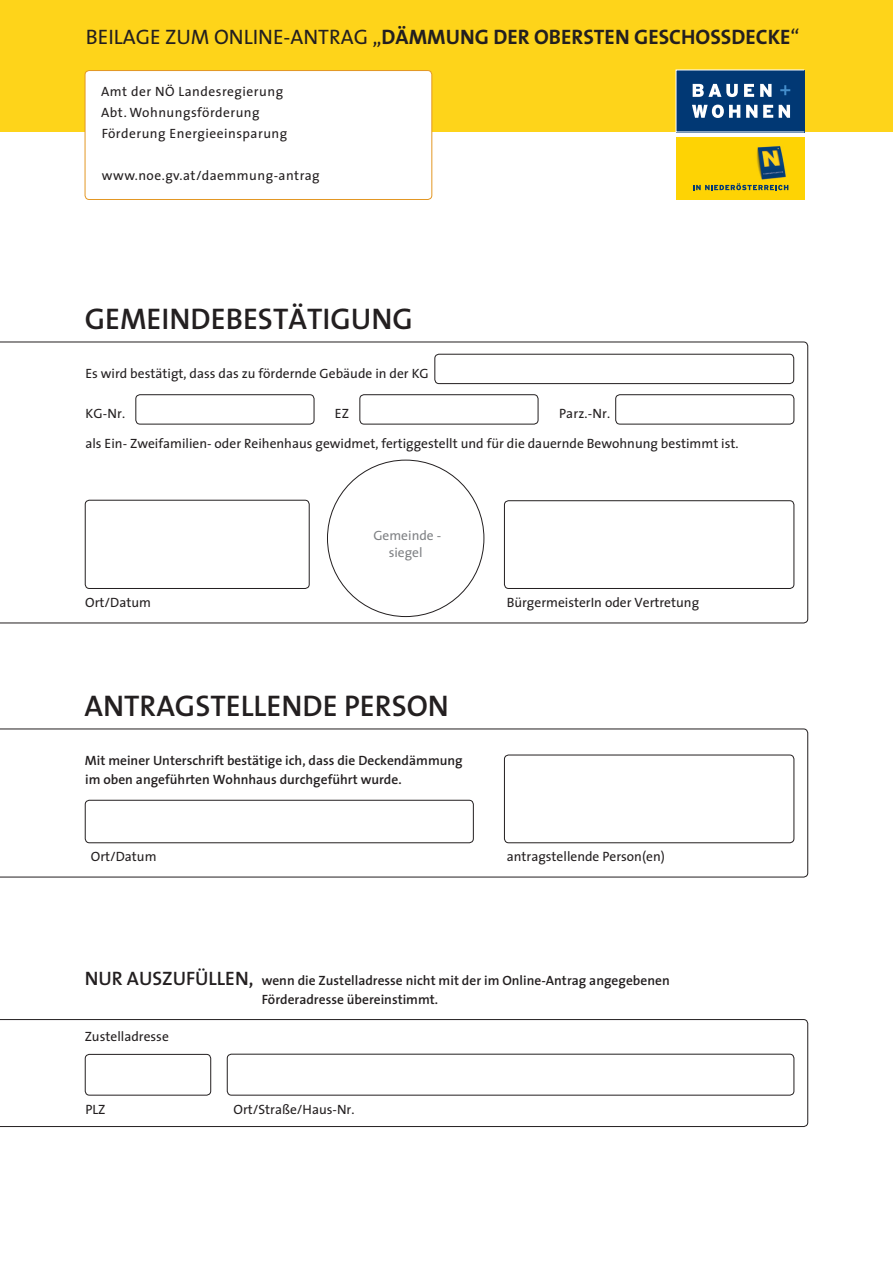
<style>
.page{position:relative;width:893px;height:1263px;background:#fff}
.page>*{position:absolute;margin:0;border:0;box-sizing:border-box;transform-origin:0 0}
.t1{font:30px "The Sans Semi Bold Caps";color:#231f20}
.t2{font:21px "The Sans Bold Caps";color:#231f20}
.t3{font:13.5px "The Sans";color:#231f20}
.t4{font:600 13.5px/19.5px "The Sans";color:#231f20}
.t5{font:13.5px/21px "The Sans";letter-spacing:.035em;color:#231f20}
.t6{font:13.5px/16.5px "The Sans";color:#808285;text-align:center}
.s1{font-family:"The Sans Caps"}
.s2{font-family:"The Sans Semi Bold Caps";font-weight:400;font-size:19.5px}
</style>
<div class="page">
<div style="left:0;top:0;width:893px;height:131px;background:#fed41a"></div>
<div style="left:85px;top:71px;width:347px;height:128px;background:#fff;border-radius:4px"></div>
<div style="left:85px;top:70px;width:347px;height:130px;border:1px solid #e39724;border-radius:4px"></div>
<div style="left:676px;top:70px;width:128px;height:62px;background:#013874"></div>
<svg style="left:693px;top:84px;width:45px;height:13px"></svg>
<svg style="left:744px;top:84px;width:10px;height:13px"></svg>
<svg style="left:760px;top:84px;width:11px;height:13px"></svg>
<svg style="left:692px;top:105px;width:48px;height:13px"></svg>
<svg style="left:746px;top:105px;width:11px;height:13px"></svg>
<svg style="left:763px;top:105px;width:10px;height:13px"></svg>
<svg style="left:779px;top:105px;width:11px;height:13px"></svg>
<svg style="left:780px;top:85px;width:10px;height:10px"></svg>
<div style="left:676px;top:138px;width:128px;height:62px;background:#fed304"></div>
<svg style="left:693px;top:183px;width:95px;height:7px"></svg>
<img style="left:757px;top:146px;width:29px;height:34px">
<svg style="left:0;top:729px;width:808px;height:148px"></svg>
<div style="left:85px;top:800px;width:388px;height:43px;background:#fff;border-radius:4px"></div>
<div style="left:85px;top:800px;width:389px;height:43px;border:1px solid #231f20;border-radius:4px"></div>
<div style="left:504px;top:755px;width:290px;height:88px;background:#fff;border-radius:4px"></div>
<div style="left:504px;top:755px;width:290px;height:88px;border:1px solid #231f20;border-radius:4px"></div>
<svg style="left:0;top:1019px;width:808px;height:108px"></svg>
<div style="left:85px;top:1054px;width:126px;height:41px;background:#fff;border-radius:4px"></div>
<div style="left:85px;top:1054px;width:126px;height:41px;border:1px solid #231f20;border-radius:4px"></div>
<div style="left:227px;top:1054px;width:567px;height:41px;background:#fff;border-radius:4px"></div>
<div style="left:227px;top:1054px;width:567px;height:41px;border:1px solid #231f20;border-radius:4px"></div>
<svg style="left:0;top:342px;width:808px;height:281px"></svg>
<div style="left:435px;top:354px;width:359px;height:30px;background:#fff;border-radius:4px"></div>
<div style="left:435px;top:354px;width:359px;height:30px;border:1px solid #231f20;border-radius:4px"></div>
<div style="left:136px;top:395px;width:178px;height:29px;background:#fff;border-radius:4px"></div>
<div style="left:136px;top:394px;width:178px;height:30px;border:1px solid #231f20;border-radius:4px"></div>
<div style="left:360px;top:395px;width:178px;height:29px;background:#fff;border-radius:4px"></div>
<div style="left:360px;top:394px;width:178px;height:30px;border:1px solid #231f20;border-radius:4px"></div>
<div style="left:616px;top:395px;width:178px;height:29px;background:#fff;border-radius:4px"></div>
<div style="left:615px;top:394px;width:179px;height:30px;border:1px solid #231f20;border-radius:4px"></div>
<div style="left:85px;top:500px;width:224px;height:88px;background:#fff;border-radius:4px"></div>
<div style="left:85px;top:500px;width:224px;height:89px;border:1px solid #231f20;border-radius:4px"></div>
<div style="left:504px;top:501px;width:290px;height:87px;background:#fff;border-radius:4px"></div>
<div style="left:504px;top:500px;width:290px;height:89px;border:1px solid #231f20;border-radius:4px"></div>
<div style="left:327px;top:460px;width:157px;height:156px;background:#fff;border-radius:50%"></div>
<h2 class="t2" style="left:86px;top:20px;width:715px"><span class="s1">BEILAGE ZUM ONLINE-ANTRAG „</span>DÄMMUNG DER OBERSTEN GESCHOSSDECKE<span class="s1">“</span></h2>
<p class="t5" style="left:101px;top:80px;width:188px">Amt der NÖ Landesregierung<br>Abt. Wohnungsförderung<br>Förderung Energieeinsparung</p>
<p class="t5" style="left:102px;top:165px;width:219px">www.noe.gv.at/daemmung-antrag</p>
<h1 class="t1" style="left:85px;top:294px;width:330px">GEMEINDEBESTÄTIGUNG</h1>
<p class="t3" style="left:85px;top:362px;width:345px">Es wird bestätigt, dass das zu fördernde Gebäude in der KG</p>
<p class="t3" style="left:85px;top:402px;width:41px">KG-Nr.</p>
<p class="t3" style="left:335px;top:402px;width:16px">EZ</p>
<p class="t3" style="left:559px;top:402px;width:53px">Parz.-Nr.</p>
<p class="t3" style="left:85px;top:432px;width:655px">als Ein- Zweifamilien- oder Reihenhaus gewidmet, fertiggestellt und für die dauernde Bewohnung bestimmt ist.</p>
<p class="t6" style="left:373px;top:527px;width:69px">Gemeinde - siegel</p>
<p class="t3" style="left:85px;top:591px;width:67px">Ort/Datum</p>
<p class="t3" style="left:507px;top:591px;width:194px">BürgermeisterIn oder Vertretung</p>
<h1 class="t1" style="left:84px;top:681px;width:366px">ANTRAGSTELLENDE PERSON</h1>
<p class="t4" style="left:85px;top:750px;width:379px">Mit meiner Unterschrift bestätige ich, dass die Deckendämmung im oben angeführten Wohnhaus durchgeführt wurde.</p>
<p class="t3" style="left:91px;top:846px;width:67px">Ort/Datum</p>
<p class="t3" style="left:507px;top:846px;width:160px">antragstellende Person(en)</p>
<p class="t4" style="left:262px;top:970px;width:410px;text-indent:-177px"><span class="s2">NUR AUSZUFÜLLEN,</span> wenn die Zustelladresse nicht mit der im Online-Antrag angegebenen<br>Förderadresse übereinstimmt.</p>
<p class="t3" style="left:85px;top:1025px;width:86px">Zustelladresse</p>
<p class="t3" style="left:85px;top:1098px;width:22px">PLZ</p>
<p class="t3" style="left:233px;top:1098px;width:122px">Ort/Straße/Haus-Nr.</p>
</div>
